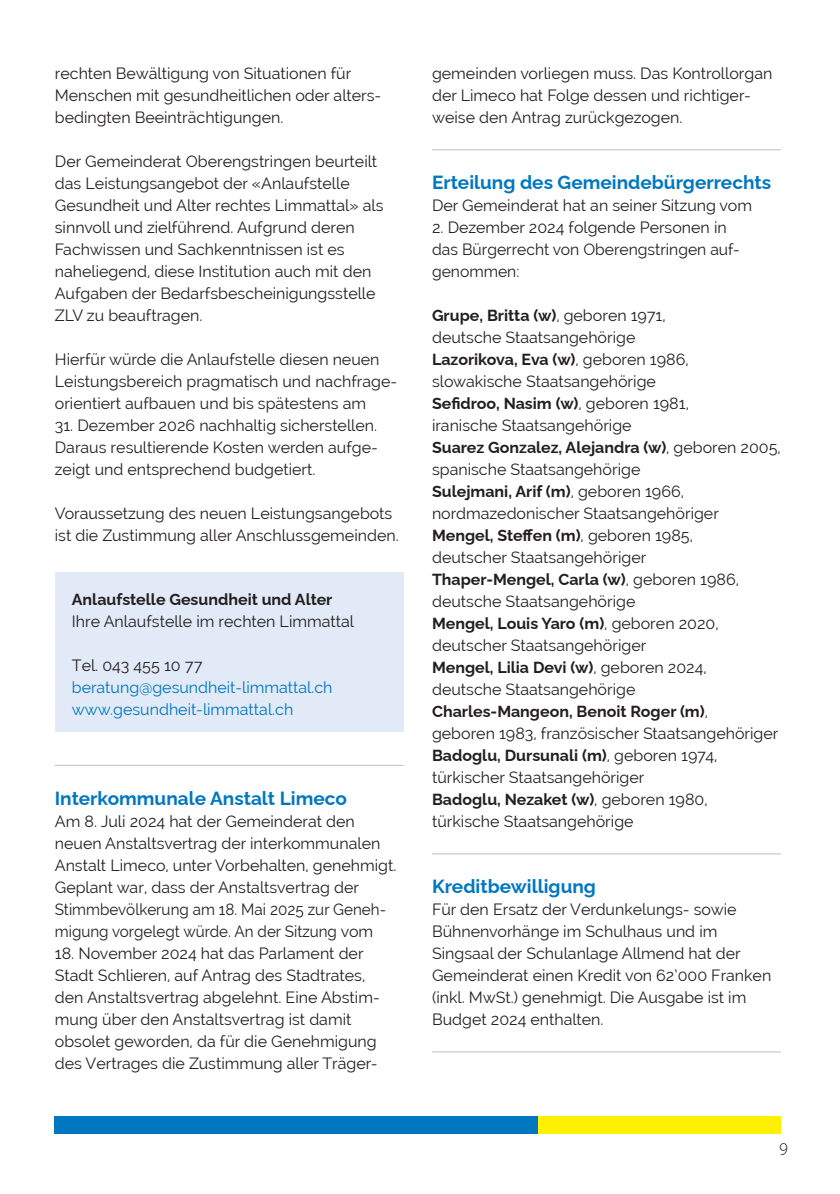
<style>
.page{position:relative;width:840px;height:1194px;background:#fff}
.page>*{position:absolute;margin:0;border:0;box-sizing:border-box;transform-origin:0 0}
.t1{font:700 19px "Raleway";color:#0077c0}
.t2{font:300 18px "Myriad Pro";color:#231f20}
.t3{font:16px/22px "Raleway";color:#231f20}
.t4{font:16px/22px "Raleway";color:#0077c0}
.t5{font:700 16px "Raleway";color:#231f20}
.s1{font-weight:700}
</style>
<div class="page">
<div style="left:55px;top:1117px;width:484px;height:17px;background:#0077c0"></div>
<div style="left:539px;top:1117px;width:241px;height:17px;background:#fff101"></div>
<hr style="left:55px;top:765px;width:348px;height:1px;background:#bcbdc0">
<div style="left:55px;top:572px;width:348px;height:160px;background:#e1eaf6"></div>
<hr style="left:432px;top:149px;width:348px;height:1px;background:#bcbdc0">
<hr style="left:432px;top:853px;width:348px;height:1px;background:#bcbdc0">
<hr style="left:432px;top:1051px;width:348px;height:1px;background:#bcbdc0">
<p class="t3" style="left:55px;top:62px;width:328px">rechten Bewältigung von Situationen für<br>Menschen mit gesundheitlichen oder alters&shy;bedingten Beeinträchtigungen.</p>
<p class="t3" style="left:55px;top:150px;width:330px">Der Gemeinderat Oberengstringen beurteilt das Leistungsangebot der «Anlaufstelle Gesundheit und Alter rechtes Limmattal» als sinnvoll und zielführend. Aufgrund deren Fachwissen und Sachkenntnissen ist es naheliegend, diese Institution auch mit den Aufgaben der Bedarfsbescheinigungsstelle ZLV zu beauftragen.</p>
<p class="t3" style="left:55px;top:348px;width:344px">Hierfür würde die Anlaufstelle diesen neuen<br>Leistungsbereich pragmatisch und nachfrage&shy;orientiert aufbauen und bis spätestens am</p>
<p class="t3" style="left:55px;top:414px;width:324px;text-align:justify">31. Dezember 2026 nachhaltig sicherstellen.<br>Daraus resultierende Kosten werden aufge&shy;zeigt und entsprechend budgetiert.</p>
<p class="t3" style="left:55px;top:502px;width:345px">Voraussetzung des neuen Leistungsangebots ist die Zustimmung aller Anschlussgemeinden.</p>
<p class="t5" style="left:72px;top:586px;width:262px">Anlaufstelle Gesundheit und Alter</p>
<p class="t3" style="left:72px;top:610px;width:284px">Ihre Anlaufstelle im rechten Limmattal</p>
<p class="t3" style="left:72px;top:654px;width:132px">Tel. 043 455 10 77</p>
<p class="t4" style="left:72px;top:676px;width:262px">beratung@gesundheit-limmattal.ch www.gesundheit-limmattal.ch</p>
<p class="t1" style="left:55px;top:783px;width:293px">Interkommunale Anstalt Limeco</p>
<p class="t3" style="left:55px;top:810px;width:343px">Am 8. Juli 2024 hat der Gemeinderat den neuen Anstaltsvertrag der interkommunalen Anstalt Limeco, unter Vorbehalten, genehmigt.<br>Geplant war, dass der Anstaltsvertrag der Stimmbevölkerung am 18. Mai 2025 zur Ge neh&shy;migung vorgelegt würde. An der Sitzung vom</p>
<p class="t3" style="left:55px;top:942px;width:326px">18. November 2024 hat das Parlament der Stadt Schlieren, auf Antrag des Stadtrates, den Anstaltsvertrag abgelehnt. Eine Abstim&shy;mung über den Anstaltsvertrag ist damit obsolet geworden, da für die Genehmigung des Vertrages die Zustimmung aller Träger-</p>
<p class="t3" style="left:432px;top:62px;width:342px">gemeinden vorliegen muss. Das Kontrollorgan der Limeco hat Folge dessen und richtiger&shy;weise den Antrag zurückgezogen.</p>
<p class="t1" style="left:432px;top:167px;width:340px">Erteilung des Gemeindebürgerrechts</p>
<p class="t3" style="left:432px;top:194px;width:321px">Der Gemeinderat hat an seiner Sitzung vom</p>
<p class="t3" style="left:432px;top:216px;width:309px">2. Dezember 2024 folgende Personen in das Bürgerrecht von Oberengstringen auf&shy;genommen:</p>
<p class="t3" style="left:432px;top:304px;width:350px"><span class="s1">Grupe, Britta (w)</span>, geboren 1971,<br>deutsche Staatsangehörige<br><span class="s1">Lazorikova, Eva (w)</span>, geboren 1986, slowakische Staatsangehörige<br><span class="s1">Sefidroo, Nasim (w)</span>, geboren 1981,<br>iranische Staatsangehörige<br><span class="s1">Suarez Gonzalez, Alejandra (w)</span>, geboren 2005, spanische Staatsangehörige<br><span class="s1">Sulejmani, Arif (m)</span>, geboren 1966, nordmazedonischer Staatsangehöriger <span class="s1">Mengel, Steffen (m)</span>, geboren 1985,<br>deutscher Staatsangehöriger<br><span class="s1">Thaper-Mengel, Carla (w)</span>, geboren 1986, deutsche Staatsangehörige<br><span class="s1">Mengel, Louis Yaro (m)</span>, geboren 2020, deutscher Staatsangehöriger<br><span class="s1">Mengel, Lilia Devi (w)</span>, geboren 2024,<br>deutsche Staatsangehörige<br><span class="s1">Charles-Mangeon, Benoit Roger (m)</span>,<br>geboren 1983, französischer Staatsangehöriger <span class="s1">Badoglu, Dursunali (m)</span>, geboren 1974, türkischer Staatsangehöriger<br><span class="s1">Badoglu, Nezaket (w)</span>, geboren 1980,<br>türkische Staatsangehörige</p>
<p class="t1" style="left:432px;top:871px;width:165px">Kreditbewilligung</p>
<p class="t3" style="left:432px;top:898px;width:341px">Für den Ersatz der Verdunkelungs- sowie Bühnenvorhänge im Schulhaus und im Singsaal der Schulanlage Allmend hat der Gemeinderat einen Kredit von 62’000 Franken (inkl. MwSt.) genehmigt. Die Ausgabe ist im Budget 2024 enthalten.</p>
<p class="t2" style="left:779px;top:1138px;width:10px">9</p>
</div>
